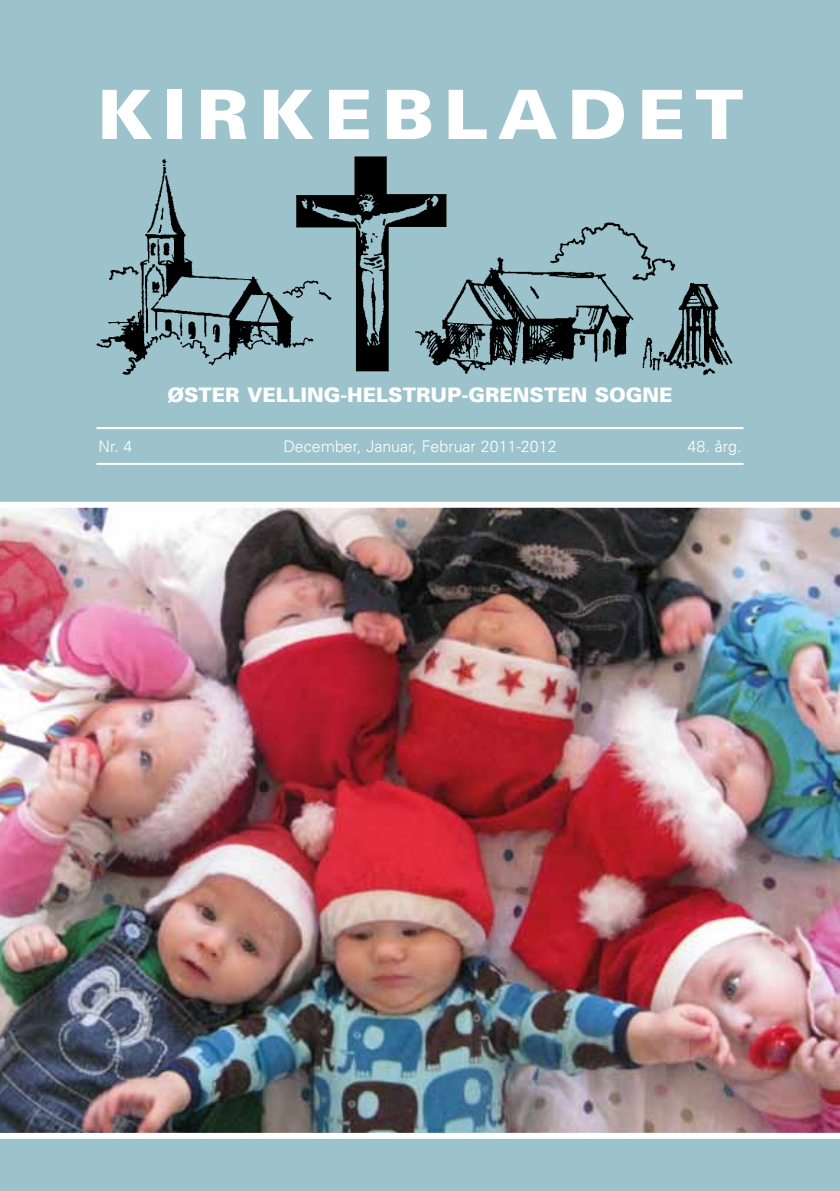
<style>
.page{position:relative;width:840px;height:1191px;background:#fff}
.page>*{position:absolute;margin:0;border:0;box-sizing:border-box;transform-origin:0 0}
.t1{font:900 68px "Univers";letter-spacing:.135em;color:#fff;scale:1.06 1}
.t2{font:900 20px "Univers";color:#fff}
.t3{font:300 16px "Univers";color:#fff}
</style>
<div class="page">
<div style="left:0;top:0;width:839px;height:1191px;background:#9cc3cb"></div>
<hr style="left:96px;top:427px;width:647px;height:2px;background:#fff">
<hr style="left:96px;top:463px;width:647px;height:2px;background:#fff">
<img style="left:96px;top:156px;width:637px;height:220px">
<img style="left:0;top:508px;width:839px;height:624px">
<div style="left:0;top:502px;width:839px;height:6px;background:#fff"></div>
<div style="left:0;top:1132px;width:839px;height:6px;background:#fff"></div>
<h1 class="t1" style="left:97px;top:72px;width:611px">KIRKEBLADET</h1>
<p class="t2" style="left:167px;top:382px;width:506px">ØSTER VELLING-HELSTRUP-GRENSTEN SOGNE</p>
<p class="t3" style="left:98px;top:437px;width:35px">Nr. 4</p>
<p class="t3" style="left:687px;top:437px;width:55px">48. årg.</p>
<p class="t3" style="left:283px;top:437px;width:274px">December, Januar, Februar 2011-2012</p>
</div>
